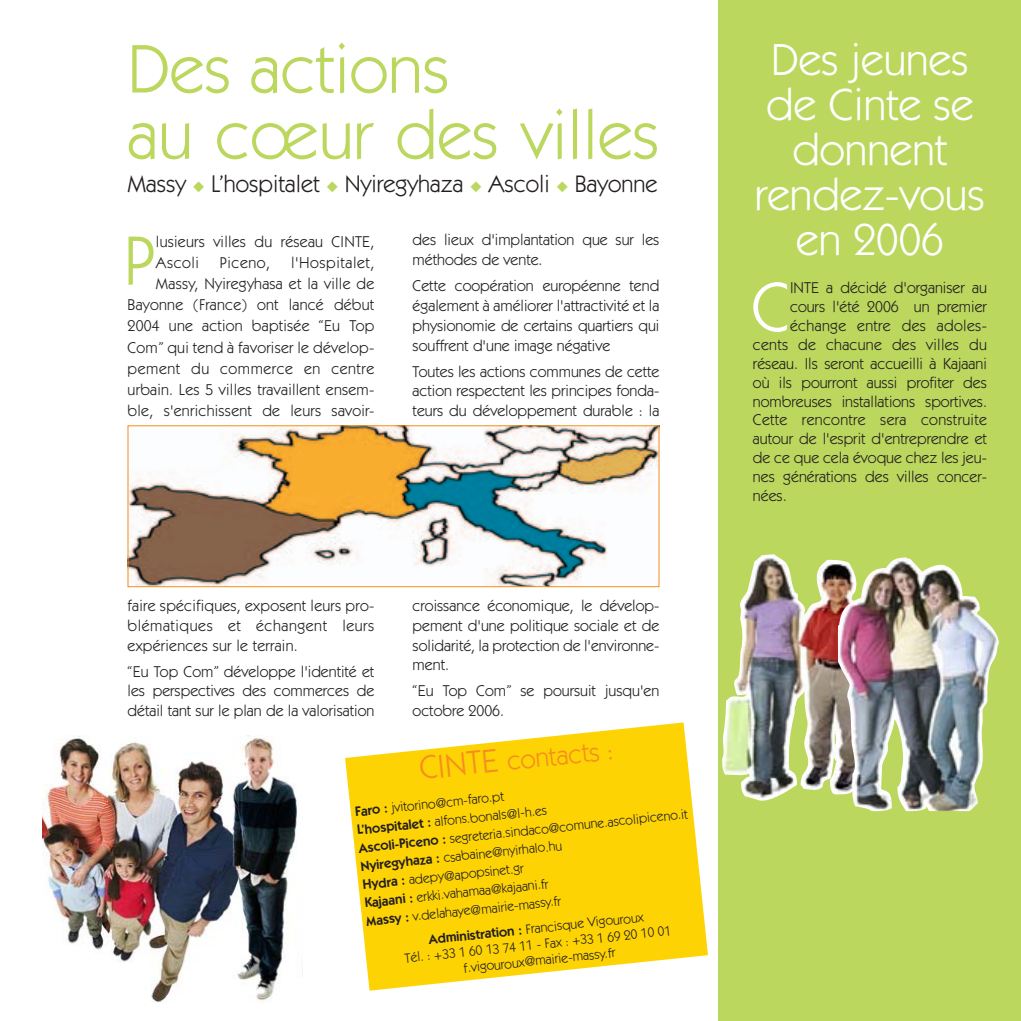
<style>
.page{position:relative;width:1021px;height:1021px;background:#fff}
.page>*{position:absolute;margin:0;border:0;box-sizing:border-box;transform-origin:0 0}
.t1{font:69.6px "Itc Kabel";color:#bbd75e}
.t2{font:69.6px "Itc Kabel";color:#fff}
.t3{font:69px/66px "Itc Kabel";color:#bbd75e}
.t4{font:45px/45px "Itc Kabel";color:#fff;text-align:center}
.t5{font:27px "Itc Kabel";color:#f68e1e}
.t6{font:24px "Itc Kabel";color:#231f20}
.t7{font:15.75px/21.1px "Itc Kabel";color:#231f20;text-align:justify}
.t8{font:15.75px "Itc Kabel";letter-spacing:.02em;color:#231f20}
.t9{font:13.5px/18.3px "Itc Kabel";color:#231f20}
.s1{color:#bbd75e}
.s2{font-size:33px}
.s3{font-weight:600}
</style>
<div class="page">
<div style="left:719px;top:0;width:301px;height:1020px;background:#bbd75e"></div>
<img style="left:130px;top:427px;width:527px;height:158px">
<div style="left:128px;top:425px;width:531px;height:162px;border:1px solid #f68e1e"></div>
<svg style="left:345px;top:722px;width:363px;height:268px;fill:#fed304"></svg>
<img style="left:43px;top:736px;width:259px;height:267px">
<img style="left:722px;top:554px;width:116px;height:247px">
<img style="left:838px;top:557px;width:160px;height:254px">
<h2 class="t3" style="left:128px;top:41px;width:533px">Des actions<br>au cœur des villes</h2>
<h3 class="t6" style="left:128px;top:174px;width:531px">Massy <span class="s1">◆</span> L’hospitalet <span class="s1">◆</span> Nyiregyhaza <span class="s1">◆</span> Ascoli <span class="s1">◆</span> Bayonne</h3>
<h1 class="t1" style="left:124px;top:234px;width:32px">P</h1>
<p class="t7" style="left:156px;top:232px;width:220px">lusieurs villes du réseau CINTE,<br>Ascoli</p>
<p class="t7" style="left:128px;top:253px;width:248px;text-align:right">l'Hospitalet,<br>Massy, Nyiregyhasa et la ville de<br>Bayonne (France) ont lancé début<br>2004 une action baptisée “Eu Top<br>Com” qui tend à favoriser le dévelop&shy;pement du commerce en centre urbain. Les 5 villes travaillent ensem&shy;ble, s'enrichissent de leurs savoir-</p>
<p class="t7" style="left:220px;top:253px;width:52px">Piceno,</p>
<p class="t7" style="left:412px;top:231px;width:248px;line-height:19.8px">des lieux d'implantation que sur les méthodes de vente.</p>
<p class="t7" style="left:412px;top:277px;width:248px;line-height:19.8px">Cette coopération européenne tend également à améliorer l'attractivité et la physionomie de certains quartiers qui souffrent d'une image négative</p>
<p class="t7" style="left:412px;top:362px;width:248px;line-height:19.8px">Toutes les actions communes de cette action respectent les principes fonda&shy;teurs du développement durable : la</p>
<p class="t7" style="left:128px;top:597px;width:248px;line-height:19.6px">faire spécifiques, exposent leurs pro&shy;blématiques et échangent leurs expériences sur le terrain.</p>
<p class="t7" style="left:128px;top:662px;width:248px;line-height:19.6px">“Eu Top Com” développe l'identité et les perspectives des commerces de détail tant sur le plan de la valorisation</p>
<p class="t7" style="left:412px;top:597px;width:248px;line-height:19.6px">croissance économique, le dévelop&shy;pement d'une politique sociale et de solidarité, la protection de l'environne&shy;ment.</p>
<p class="t7" style="left:412px;top:682px;width:248px;line-height:19.6px">“Eu Top Com” se poursuit jusqu'en octobre 2006.</p>
<h3 class="t5" style="left:418px;top:760px;width:196px;rotate:-6deg"><span class="s2">CINTE</span> contacts :</h3>
<p class="t9" style="left:354px;top:803px;width:332px;rotate:-6deg"><span class="s3">Faro :</span> jvitorino@cm-faro.pt<br><span class="s3">L’hospitalet :</span> alfons.bonals@l-h.es<br><span class="s3">Ascoli-Piceno :</span> segreteria.sindaco@comune.ascolipiceno.it <span class="s3">Nyiregyhaza :</span> csabaine@nyirhalo.hu<br><span class="s3">Hydra :</span> adepy@apopsinet.gr<br><span class="s3">Kajaani :</span> erkki.vahamaa@kajaani.fr<br><span class="s3">Massy :</span> v.delahaye@mairie-massy.fr</p>
<p class="t9" style="left:402px;top:935px;width:269px;line-height:16.2px;text-align:center;rotate:-6deg"><span class="s3">Administration :</span> Francisque Vigouroux<br>Tél. : +33 1 60 13 74 11 - Fax : +33 1 69 20 10 01 f.vigouroux@mairie-massy.fr</p>
<h3 class="t4" style="left:755px;top:40px;width:231px">Des jeunes de Cinte se donnent rendez-vous en 2006</h3>
<h1 class="t2" style="left:751px;top:280px;width:40px">C</h1>
<p class="t7" style="left:790px;top:278px;width:198px">INTE a décidé d'organiser au</p>
<p class="t7" style="left:790px;top:297px;width:198px">cours l'été 2006 un premier</p>
<p class="t8" style="left:790px;top:319px;width:198px">échange entre des adoles-</p>
<p class="t7" style="left:753px;top:335px;width:235px">cents de chacune des villes du</p>
<p class="t7" style="left:753px;top:354px;width:235px">réseau. Ils seront accueilli à Kajaani</p>
<p class="t7" style="left:753px;top:373px;width:235px">où ils pourront aussi profiter des</p>
<p class="t7" style="left:753px;top:392px;width:235px">nombreuses installations sportives.</p>
<p class="t8" style="left:753px;top:414px;width:235px">Cette rencontre sera construite</p>
<p class="t7" style="left:753px;top:429px;width:235px">autour de l'esprit d'entreprendre et</p>
<p class="t7" style="left:753px;top:448px;width:235px">de ce que cela évoque chez les jeu-</p>
<p class="t7" style="left:753px;top:467px;width:235px">nes générations des villes concer-</p>
<p class="t7" style="left:753px;top:486px;width:35px">nées.</p>
</div>
